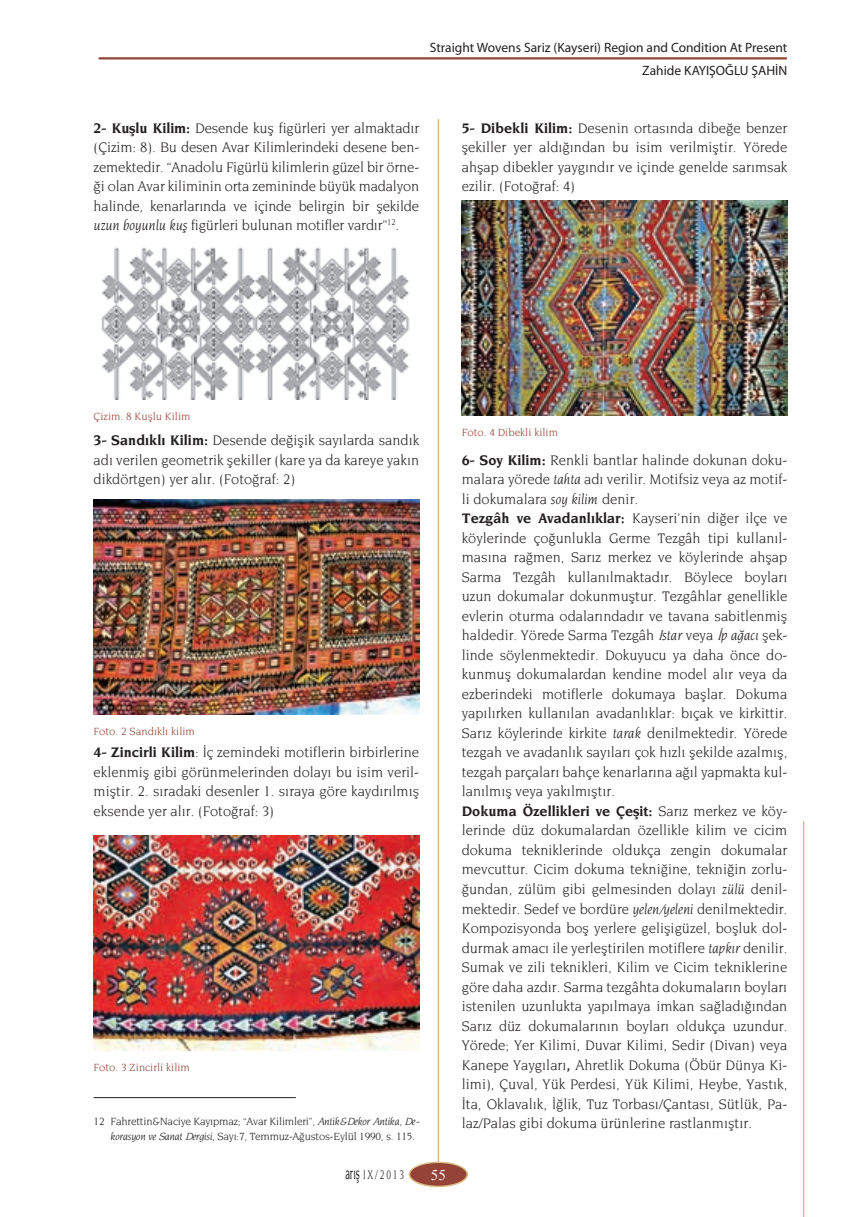
<style>
.page{position:relative;width:864px;height:1217px;background:#fff}
.page>*{position:absolute;margin:0;border:0;box-sizing:border-box;transform-origin:0 0}
.t1{font:15px/19.5px "Novarese";color:#231f20;text-align:justify}
.t2{font:15px "Times New Roman";color:#fff}
.t3{font:13.5px "Myriad Pro";color:#231f20}
.t4{font:13.5px "Novarese";letter-spacing:.2em;color:#231f20;scale:.7 1}
.t5{font:11.25px/15px "Novarese";letter-spacing:-.02em;color:#231f20}
.t6{font:11.25px "Novarese";color:#944336}
.s1{font-weight:700}
.s2{font-style:italic}
.s3{font-weight:500;font-size:18px}
</style>
<div class="page">
<hr style="left:802px;top:821px;width:2px;height:395px;background:#dabd86">
<hr style="left:437px;top:119px;width:2px;height:1043px;background:#dabd86">
<svg style="left:98px;top:57px;width:688px;height:2px"></svg>
<svg style="left:408px;top:1161px;width:60px;height:25px"></svg>
<div style="left:410px;top:1162px;width:56px;height:23px;background:#944336;border-radius:50%"></div>
<img style="left:101px;top:248px;width:309px;height:151px">
<img style="left:94px;top:499px;width:325px;height:215px">
<img style="left:94px;top:835px;width:325px;height:215px">
<hr style="left:94px;top:1097px;width:202px;height:1px;background:#231f20">
<img style="left:461px;top:200px;width:326px;height:216px">
<p class="t3" style="left:429px;top:39px;width:359px">Straight Wovens Sariz (Kayseri) Region and Condition At Present</p>
<p class="t1" style="left:94px;top:118px;width:327px"><span class="s1">2- Kuşlu Kilim:</span> Desende kuş figürleri yer almaktadır (Çizim: 8). Bu desen Avar Kilimlerindeki desene ben&shy;zemektedir. “Anadolu Figürlü kilimlerin güzel bir örne&shy;ği olan Avar kiliminin orta zemininde büyük madalyon halinde, kenarlarında ve içinde belirgin bir şekilde <span class="s2">uzun boyunlu kuş</span> figürleri bulunan motifler vardır”<sup>12</sup>.</p>
<p class="t3" style="left:642px;top:62px;width:146px">Zahide KAYIŞOĞLU ŞAHİN</p>
<p class="t1" style="left:461px;top:118px;width:327px"><span class="s1">5- Dibekli Kilim:</span> Desenin ortasında dibeğe benzer şekiller yer aldığından bu isim verilmiştir. Yörede ahşap dibekler yaygındır ve içinde genelde sarımsak ezilir. (Fotoğraf: 4)</p>
<p class="t6" style="left:94px;top:409px;width:98px">Çizim. 8 Kuşlu Kilim</p>
<p class="t1" style="left:94px;top:430px;width:327px"><span class="s1">3- Sandıklı Kilim:</span> Desende değişik sayılarda sandık adı verilen geometrik şekiller (kare ya da kareye yakın dikdörtgen) yer alır. (Fotoğraf: 2)</p>
<p class="t6" style="left:94px;top:724px;width:103px">Foto. 2 Sandıklı kilim</p>
<p class="t1" style="left:94px;top:742px;width:327px"><span class="s1">4- Zincirli Kilim</span>: İç zemindeki motiflerin birbirlerine eklenmiş gibi görünmelerinden dolayı bu isim veril&shy;miştir. 2. sıradaki desenler 1. sıraya göre kaydırılmış eksende yer alır. (Fotoğraf: 3)</p>
<p class="t6" style="left:94px;top:1060px;width:98px">Foto. 3 Zincirli kilim</p>
<p class="t5" style="left:111px;top:1113px;width:310px;text-indent:-17px">12 Fahrettin&amp;Naciye Kayıpmaz; “Avar Kilimleri”, <span class="s2">Antik&amp;Dekor Antika, De&shy;korasyon ve Sanat Dergisi,</span> Sayı:7, Temmuz-Ağustos-Eylül 1990, s. 115.</p>
<p class="t4" style="left:345px;top:1166px;width:85px"><span class="s3">arış</span> IX/2013</p>
<p class="t2" style="left:430px;top:1164px;width:16px">55</p>
<p class="t6" style="left:461px;top:425px;width:98px">Foto. 4 Dibekli kilim</p>
<p class="t1" style="left:461px;top:449px;width:327px;text-align:left"><span class="s1">6- Soy Kilim:</span> Renkli bantlar halinde dokunan doku&shy;malara yörede <span class="s2">tahta</span> adı verilir. Motifsiz veya az motif&shy;li dokumalara <span class="s2">soy kilim</span> denir.<br><span class="s1">Tezgâh ve Avadanlıklar:</span> Kayseri’nin diğer ilçe ve köylerinde çoğunlukla Germe Tezgâh tipi kullanıl&shy;masına rağmen, Sarız merkez ve köylerinde ahşap Sarma Tezgâh kullanılmaktadır. Böylece boyları uzun dokumalar dokunmuştur. Tezgâhlar genellikle evlerin oturma odalarındadır ve tavana sabitlenmiş haldedir. Yörede Sarma Tezgâh <span class="s2">Istar</span> veya <span class="s2">İp ağacı</span> şek&shy;linde söylenmektedir. Dokuyucu ya daha önce do&shy;kunmuş dokumalardan kendine model alır veya da ezberindeki motiflerle dokumaya başlar. Dokuma yapılırken kullanılan avadanlıklar: bıçak ve kirkittir.<br>Sarız köylerinde kirkite <span class="s2">tarak</span> denilmektedir. Yörede tezgah ve avadanlık sayıları çok hızlı şekilde azalmış, tezgah parçaları bahçe kenarlarına ağıl yapmakta kul&shy;lanılmış veya yakılmıştır.<br><span class="s1">Dokuma Özellikleri ve Çeşit:</span> Sarız merkez ve köy&shy;lerinde düz dokumalardan özellikle kilim ve cicim dokuma tekniklerinde oldukça zengin dokumalar mevcuttur. Cicim dokuma tekniğine, tekniğin zorlu&shy;ğundan, zülüm gibi gelmesinden dolayı <span class="s2">zülü</span> denil&shy;mektedir. Sedef ve bordüre <span class="s2">yelen/yeleni</span> denilmektedir.<br>Kompozisyonda boş yerlere gelişigüzel, boşluk dol&shy;durmak amacı ile yerleştirilen motiflere <span class="s2">tapkır</span> denilir.<br>Sumak ve zili teknikleri, Kilim ve Cicim tekniklerine göre daha azdır. Sarma tezgâhta dokumaların boyları istenilen uzunlukta yapılmaya imkan sağladığından Sarız düz dokumalarının boyları oldukça uzundur.<br>Yörede; Yer Kilimi, Duvar Kilimi, Sedir (Divan) veya Kanepe Yaygıları<span class="s1">,</span> Ahretlik Dokuma (Öbür Dünya Ki&shy;limi), Çuval, Yük Perdesi, Yük Kilimi, Heybe, Yastık, İta, Oklavalık, İğlik, Tuz Torbası/Çantası, Sütlük, Pa&shy;laz/Palas gibi dokuma ürünlerine rastlanmıştır.</p>
</div>
